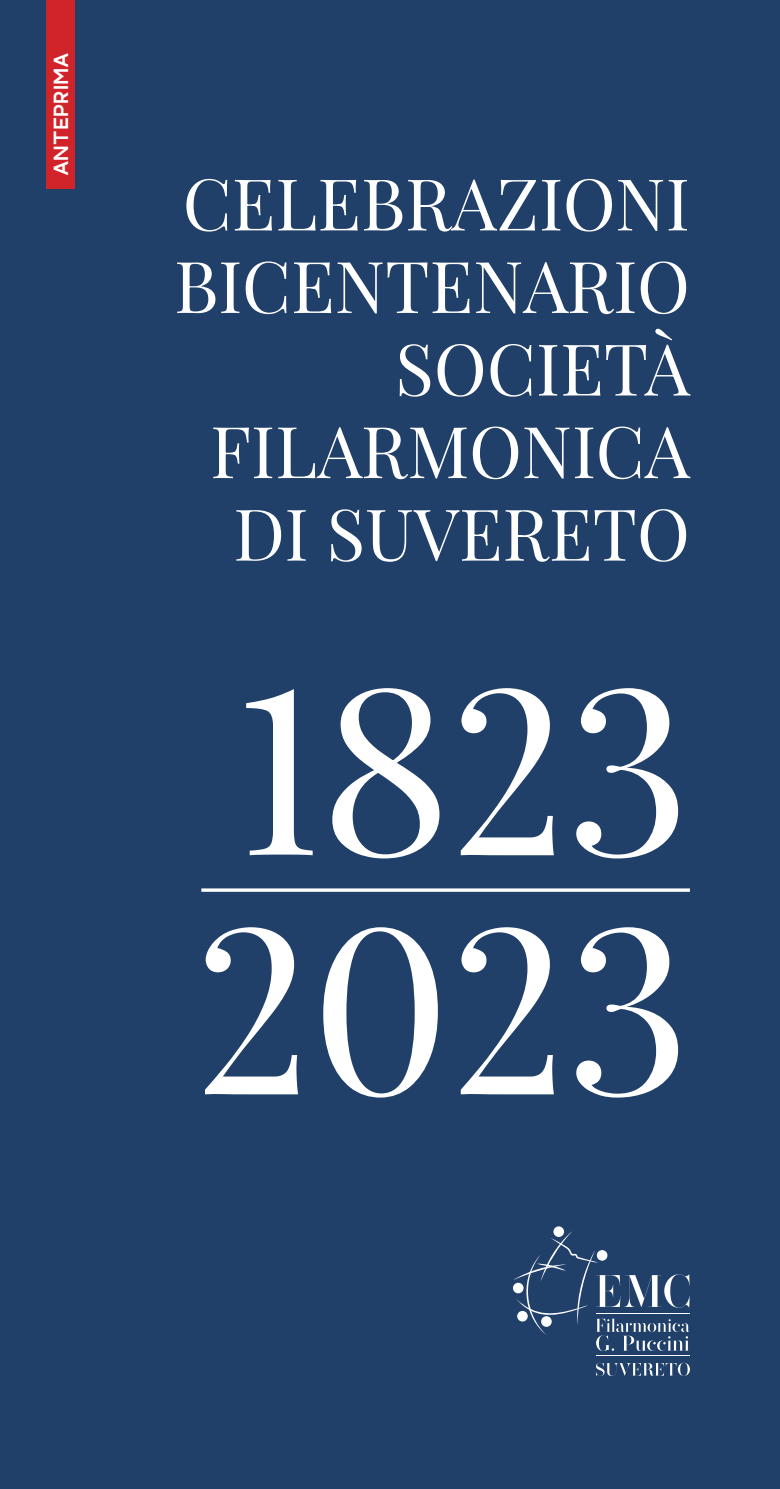
<style>
.page{position:relative;width:780px;height:1489px;background:#fff}
.page>*{position:absolute;margin:0;border:0;box-sizing:border-box;transform-origin:0 0}
.t1{font:231.25px "Playfair Display";color:#fff}
.t2{font:71.5px/82.5px "Playfair Display";color:#fff;text-align:center}
.t3{font:700 21px "Polly";color:#fff}
</style>
<div class="page">
<div style="left:0;top:0;width:780px;height:1488px;background:#20406a"></div>
<hr style="left:201px;top:888px;width:489px;height:3px;background:#fff">
<div style="left:553px;top:1226px;width:11px;height:10px;background:#fff;border-radius:50%"></div>
<svg style="left:596px;top:1362px;width:94px;height:13px"></svg>
<svg style="left:513px;top:1231px;width:176px;height:119px"></svg>
<hr style="left:595px;top:1312px;width:94px;height:1px;background:#fff">
<hr style="left:595px;top:1355px;width:94px;height:1px;background:#fff">
<div style="left:47px;top:0;width:28px;height:189px;background:#d1232a"></div>
<p class="t3" style="left:47px;top:176px;width:126px;rotate:-90deg">ANTEPRIMA</p>
<p class="t2" style="left:183px;top:156px;width:508px">CELEBRAZIONI</p>
<p class="t2" style="left:174px;top:239px;width:517px">BICENTENARIO</p>
<p class="t2" style="left:395px;top:321px;width:296px">SOCIETÀ</p>
<p class="t2" style="left:210px;top:404px;width:481px">FILARMONICA<br>DI SUVERETO</p>
<p class="t1" style="left:238px;top:587px;width:453px">1823</p>
<p class="t1" style="left:195px;top:826px;width:496px">2023</p>
</div>
